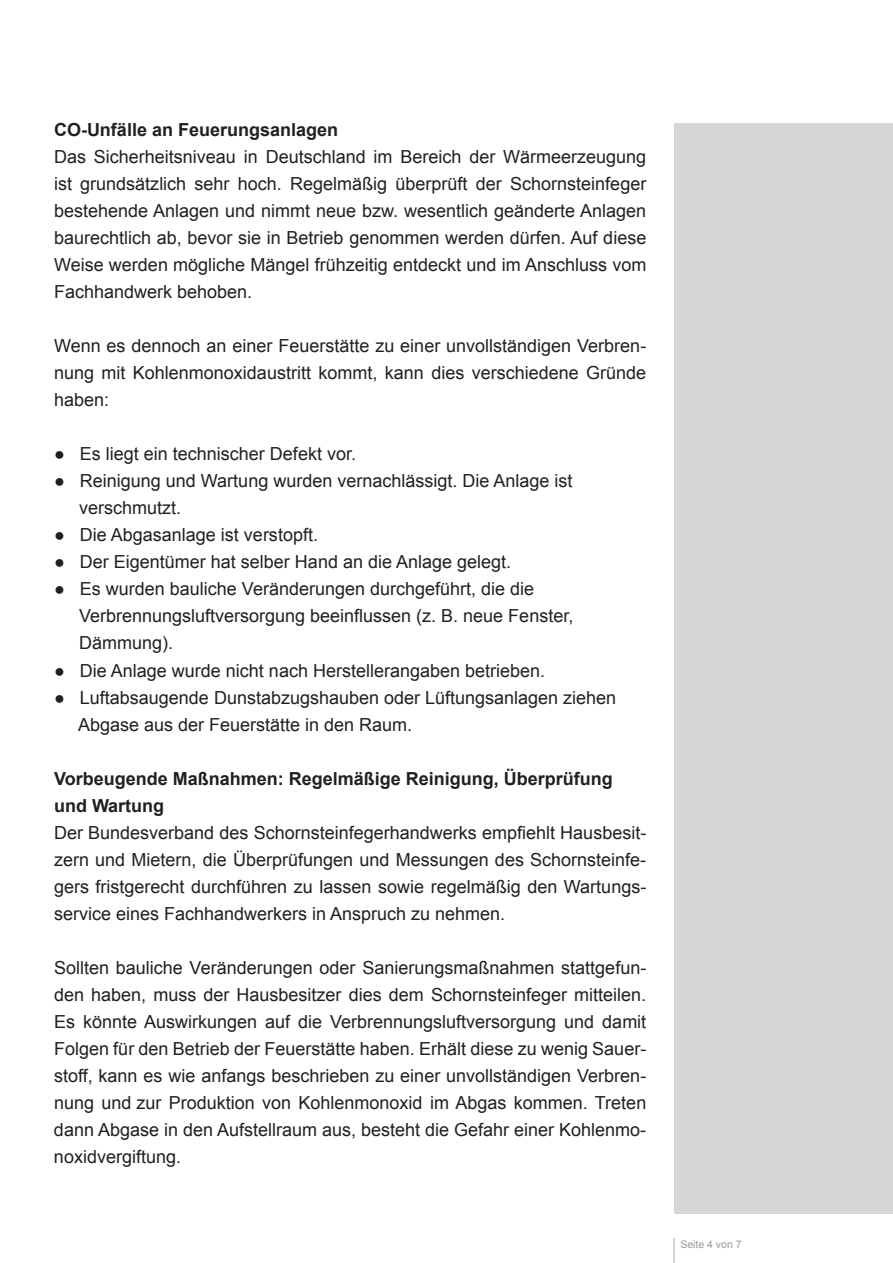
<style>
.page{position:relative;width:893px;height:1263px;background:#fff}
.page>*{position:absolute;margin:0;border:0;box-sizing:border-box;transform-origin:0 0}
.t1{font:18px/27px "Arial";color:#231f20;text-align:justify}
.t2{font:700 18px/27px "Arial";color:#231f20}
.t3{font:10.5px "Arial";color:#999b9e}
.s1{font-weight:700;font-style:italic}
</style>
<div class="page">
<svg style="left:674px;top:1239px;width:1px;height:24px"></svg>
<div style="left:674px;top:123px;width:219px;height:1091px;background:#d5d6d8"></div>
<p class="t2" style="left:54px;top:117px;width:286px">CO-Unfälle an Feuerungsanlagen</p>
<p class="t1" style="left:54px;top:144px;width:594px">Das Sicherheitsniveau in Deutschland im Bereich der Wärmeerzeugung ist grundsätzlich sehr hoch. Regelmäßig überprüft der Schornsteinfeger bestehende Anlagen und nimmt neue bzw. wesentlich geänderte Anlagen baurechtlich ab, bevor sie in Betrieb genommen werden dürfen. Auf diese Weise werden mögliche Mängel frühzeitig entdeckt und im Anschluss vom Fachhandwerk behoben.</p>
<p class="t1" style="left:54px;top:333px;width:594px">Wenn es dennoch an einer Feuerstätte zu einer unvollständigen Verbren&shy;nung mit Kohlenmonoxidaustritt kommt, kann dies verschiedene Gründe haben:</p>
<p class="t1" style="left:54px;top:441px;width:304px"><span class="s1">●</span> Es liegt ein technischer Defekt vor.</p>
<p class="t1" style="left:79px;top:468px;width:495px;text-indent:-25px"><span class="s1">●</span> Reinigung und Wartung wurden vernachlässigt. Die Anlage ist verschmutzt.</p>
<p class="t1" style="left:54px;top:522px;width:266px"><span class="s1">●</span> Die Abgasanlage ist verstopft.</p>
<p class="t1" style="left:54px;top:549px;width:459px"><span class="s1">●</span> Der Eigentümer hat selber Hand an die Anlage gelegt.</p>
<p class="t1" style="left:79px;top:576px;width:496px;text-align:left;text-indent:-25px"><span class="s1">●</span> Es wurden bauliche Veränderungen durchgeführt, die die<br>Verbrennungsluftversorgung beeinflussen (z. B. neue Fenster,<br>Dämmung).</p>
<p class="t1" style="left:54px;top:657px;width:493px"><span class="s1">●</span> Die Anlage wurde nicht nach Herstellerangaben betrieben.</p>
<p class="t1" style="left:78px;top:684px;width:540px;text-indent:-24px"><span class="s1">●</span> Luftabsaugende Dunstabzugshauben oder Lüftungsanlagen ziehen<br>Abgase aus der Feuerstätte in den Raum.</p>
<p class="t2" style="left:54px;top:765px;width:560px">Vorbeugende Maßnahmen: Regelmäßige Reinigung, Überprüfung und Wartung</p>
<p class="t1" style="left:54px;top:819px;width:594px">Der Bundesverband des Schornsteinfegerhandwerks empfiehlt Hausbesit&shy;zern und Mietern, die Überprüfungen und Messungen des Schornsteinfe&shy;gers fristgerecht durchführen zu lassen sowie regelmäßig den Wartungs&shy;service eines Fachhandwerkers in Anspruch zu nehmen.</p>
<p class="t1" style="left:54px;top:954px;width:594px">Sollten bauliche Veränderungen oder Sanierungsmaßnahmen stattgefun&shy;den haben, muss der Hausbesitzer dies dem Schornsteinfeger mitteilen.<br>Es könnte Auswirkungen auf die Verbrennungsluftversorgung und damit Folgen für den Betrieb der Feuerstätte haben. Erhält diese zu wenig Sauer&shy;stoff, kann es wie anfangs beschrieben zu einer unvollständigen Verbren&shy;nung und zur Produktion von Kohlenmonoxid im Abgas kommen. Treten dann Abgase in den Aufstellraum aus, besteht die Gefahr einer Kohlenmo&shy;noxidvergiftung.</p>
<p class="t3" style="left:680px;top:1237px;width:63px">Seite 4 von 7</p>
</div>
